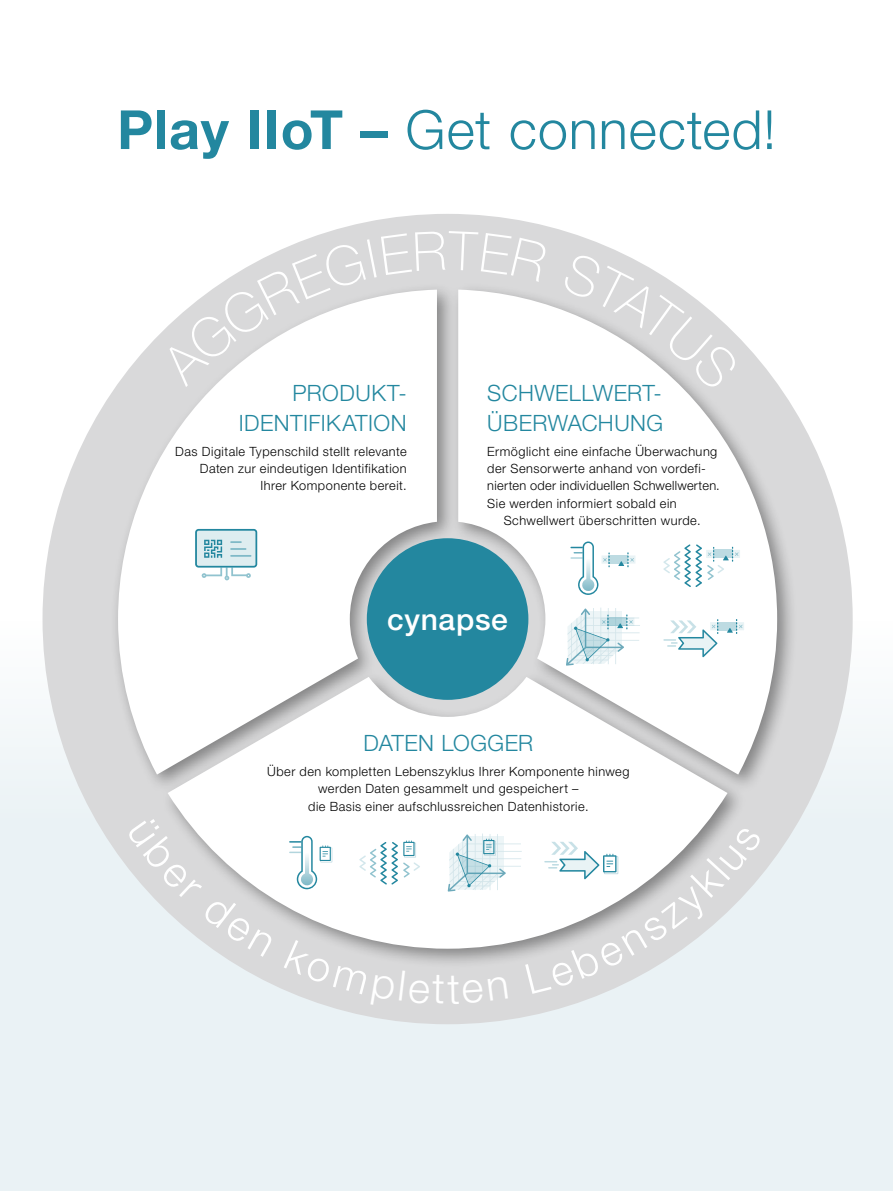
<style>
.page{position:relative;width:893px;height:1191px;background:#fff}
.page>*{position:absolute;margin:0;border:0;box-sizing:border-box;transform-origin:0 0}
.Headline_HN_45_light{font:300 54px "Helvetica Neue LT Std";letter-spacing:.015em;color:#23879f}
.Headline_HN_45_light-2{font:500 30px "Helvetica Neue LT Std";letter-spacing:.025em;color:#fff}
.Subline_HN_75_bold{font:300 22.5px/29.8px "Helvetica Neue LT Std";letter-spacing:.02em;color:#23879f}
.Fließtext_HN_45_ligh{font:300 12.75px/17.1px "Helvetica Neue LT";letter-spacing:.04em;color:#000;text-align:right}
.s1{font-weight:700}
</style>
<div class="page">
<div style="left:0;top:621px;width:893px;height:570px;background:#eaf2f5"></div>
<div style="left:43px;top:214px;width:810px;height:810px;background:#d9d9da;border-radius:50%"></div>
<div style="left:110px;top:282px;width:687px;height:687px;background:#000;opacity:.4"></div>
<svg style="left:118px;top:289px;width:659px;height:659px;fill:#fff"></svg>
<svg style="left:289px;top:836px;width:43px;height:53px;background:#dcecef"></svg>
<svg style="left:570px;top:541px;width:65px;height:54px;background:#e6f1f4"></svg>
<svg style="left:195px;top:529px;width:62px;height:51px;background:#c1dde3"></svg>
<div style="left:566px;top:607px;width:74px;height:58px;background:#fff"></div>
<hr style="left:600px;top:607px;width:1px;height:57px;background:#d5e6eb">
<hr style="left:583px;top:617px;width:56px;height:1px;background:#d5e6eb">
<hr style="left:584px;top:625px;width:56px;height:1px;background:#d5e6eb">
<hr style="left:583px;top:632px;width:57px;height:1px;background:#d5e6eb">
<hr style="left:583px;top:640px;width:56px;height:1px;background:#d5e6eb">
<svg style="left:566px;top:608px;width:68px;height:57px"></svg>
<div style="left:448px;top:833px;width:74px;height:58px;background:#fff"></div>
<hr style="left:482px;top:833px;width:1px;height:56px;background:#d5e6eb">
<hr style="left:465px;top:843px;width:56px;height:1px;background:#d5e6eb">
<hr style="left:466px;top:851px;width:56px;height:1px;background:#d5e6eb">
<hr style="left:465px;top:858px;width:56px;height:1px;background:#d5e6eb">
<hr style="left:465px;top:865px;width:56px;height:1px;background:#d5e6eb">
<svg style="left:448px;top:834px;width:58px;height:57px"></svg>
<svg style="left:359px;top:840px;width:61px;height:44px;background:#e2eff2"></svg>
<svg style="left:663px;top:544px;width:77px;height:43px;background:#e5f1f3"></svg>
<svg style="left:663px;top:619px;width:81px;height:38px;background:#e5f1f3"></svg>
<div style="left:367px;top:538px;width:161px;height:162px;background:#23879f;border-radius:50%"></div>
<svg style="left:127px;top:816px;width:147px;height:140px"></svg>
<svg style="left:284px;top:940px;width:224px;height:67px"></svg>
<svg style="left:525px;top:825px;width:237px;height:169px"></svg>
<svg style="left:159px;top:231px;width:389px;height:156px"></svg>
<svg style="left:561px;top:252px;width:180px;height:139px"></svg>
<p class="Headline_HN_45_light" style="left:117px;top:97px;width:660px"><span class="s1">Play IIoT –</span> Get connected!</p>
<p class="Subline_HN_75_bold" style="left:239px;top:377px;width:169px;text-align:right">PRODUKT-<br>IDENTIFIKATION</p>
<p class="Fließtext_HN_45_ligh" style="left:175px;top:443px;width:233px">Das Digitale Typenschild stellt relevante<br>Daten zur eindeutigen Identifikation<br>Ihrer Komponente bereit.</p>
<p class="Subline_HN_75_bold" style="left:487px;top:377px;width:177px">SCHWELLWERT-<br>ÜBERWACHUNG</p>
<p class="Fließtext_HN_45_ligh" style="left:487px;top:443px;width:232px">Ermöglicht eine einfache Überwachung</p>
<p class="Fließtext_HN_45_ligh" style="left:487px;top:460px;width:219px">der Sensorwerte anhand von vordefi-</p>
<p class="Fließtext_HN_45_ligh" style="left:487px;top:477px;width:234px">nierten oder individuellen Schwellwerten.</p>
<p class="Fließtext_HN_45_ligh" style="left:487px;top:494px;width:191px">Sie werden informiert sobald ein</p>
<p class="Fließtext_HN_45_ligh" style="left:504px;top:511px;width:198px">Schwellwert überschritten wurde.</p>
<p class="Headline_HN_45_light-2" style="left:387px;top:601px;width:122px">cynapse</p>
<p class="Subline_HN_75_bold" style="left:363px;top:727px;width:171px">DATEN LOGGER</p>
<p class="Fließtext_HN_45_ligh" style="left:267px;top:763px;width:364px;text-align:center">Über den kompletten Lebenszyklus Ihrer Komponente hinweg werden Daten gesammelt und gespeichert –<br>die Basis einer aufschlussreichen Datenhistorie.</p>
</div>
